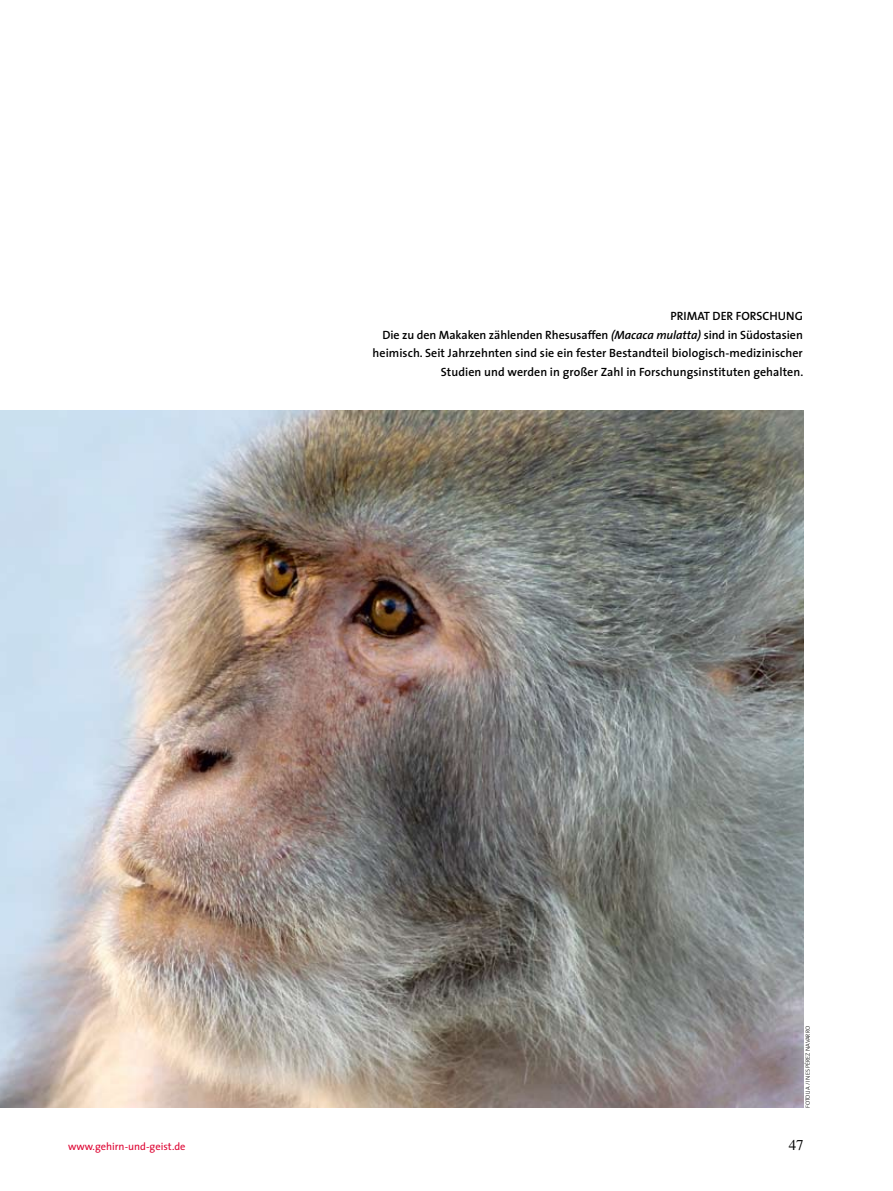
<style>
.page{position:relative;width:893px;height:1191px;background:#fff}
.page>*{position:absolute;margin:0;border:0;box-sizing:border-box;transform-origin:0 0}
.t1{font:15px "Times";color:#000}
.t2{font:600 12px/18.8px "The Sans";letter-spacing:.005em;color:#000;text-align:right}
.t3{font:10.5px "The Sans";color:#dd0030}
.t4{font:300 6px "The Sans";color:#000}
.s1{font-style:italic}
</style>
<div class="page">
<img style="left:0;top:411px;width:803px;height:696px">
<p class="t2" style="left:373px;top:306px;width:432px">forschung<br>Die zu den Makaken zählenden Rhesusaffen <span class="s1">(Macaca mulatta)</span> sind in Südostasien heimisch. Seit Jahrzehnten sind sie ein fester Bestandteil biologisch-medizinischer Studien und werden in großer Zahl in Forschungsinstituten gehalten.</p>
<p class="t2" style="left:671px;top:306px;width:8px">prim</p>
<p class="t2" style="left:697px;top:306px;width:23px">at der</p>
<p class="t4" style="left:804px;top:1108px;width:84px;rotate:-90deg">fotolia / I nes Pérez Navarro</p>
<p class="t3" style="left:68px;top:1140px;width:119px">www.gehirn-und-geist.de</p>
<p class="t1" style="left:789px;top:1137px;width:16px">47</p>
</div>
